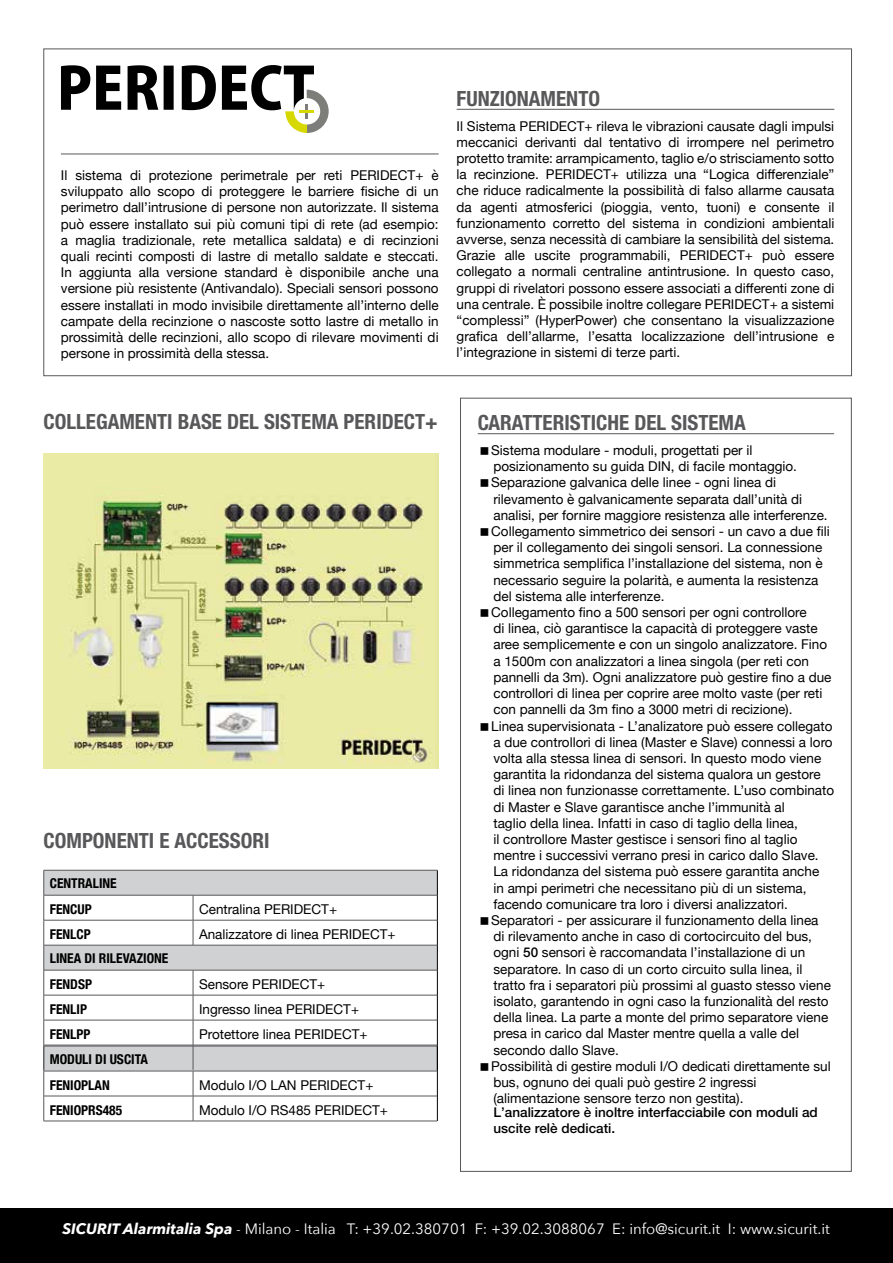
<style>
.page{position:relative;width:893px;height:1263px;background:#fff}
.page>*{position:absolute;margin:0;border:0;box-sizing:border-box;transform-origin:0 0}
.t1{font:700 condensed 21px "Helvetica Neue LT Std";color:#58585a}
.t2{font:15px "Avenir Next";color:#fff}
.t3{font:13.5px/16.2px "Helvetica Neue";color:#000;text-align:justify}
.t4{font:700 condensed 13.5px/26.4px "Helvetica Neue";color:#000}
.t5{font:500 13.5px/16.2px "Helvetica Neue";color:#000}
.s1{font-weight:500}
.s2{font-weight:700;font-style:italic}
</style>
<div class="page">
<hr style="left:61px;top:154px;width:378px;height:1px;background:#58585a">
<hr style="left:457px;top:109px;width:377px;height:1px;background:#58585a">
<hr style="left:478px;top:433px;width:356px;height:1px;background:#58585a">
<hr style="left:44px;top:1121px;width:149px;height:1px;background:#58585a">
<hr style="left:193px;top:1121px;width:244px;height:1px;background:#58585a">
<svg style="left:44px;top:870px;width:394px;height:251px"></svg>
<div style="left:0;top:1209px;width:893px;height:54px;background:#000"></div>
<img style="left:44px;top:454px;width:395px;height:315px">
<svg style="left:61px;top:65px;width:268px;height:68px"></svg>
<div style="left:294px;top:98px;width:26px;height:27px;background:#fff;border-radius:50%"></div>
<hr style="left:305px;top:104px;width:3px;height:15px;background:#7d7d7a">
<hr style="left:300px;top:110px;width:14px;height:3px;background:#d6d800">
<p class="t3" style="left:61px;top:168px;width:379px">Il sistema di protezione perimetrale per reti PERIDECT+ è sviluppato allo scopo di proteggere le barriere fisiche di un perimetro dall’intrusione di persone non autorizzate. Il sistema può essere installato sui più comuni tipi di rete (ad esempio: a maglia tradizionale, rete metallica saldata) e di recinzioni quali recinti composti di lastre di metallo saldate e steccati.<br>In aggiunta alla versione standard è disponibile anche una versione più resistente (Antivandalo). Speciali sensori possono essere installati in modo invisibile direttamente all’interno delle campate della recinzione o nascoste sotto lastre di metallo in prossimità delle recinzioni, allo scopo di rilevare movimenti di persone in prossimità della stessa.</p>
<h1 class="t1" style="left:457px;top:86px;width:145px">FUNZIONAMENTO</h1>
<p class="t3" style="left:457px;top:119px;width:379px">Il Sistema PERIDECT+ rileva le vibrazioni causate dagli impulsi meccanici derivanti dal tentativo di irrompere nel perimetro protetto tramite: arrampicamento, taglio e/o strisciamento sotto la recinzione. PERIDECT+ utilizza una “Logica differenziale” che riduce radicalmente la possibilità di falso allarme causata da agenti atmosferici (pioggia, vento, tuoni) e consente il funzionamento corretto del sistema in condizioni ambientali avverse, senza necessità di cambiare la sensibilità del sistema.<br>Grazie alle uscite programmabili, PERIDECT+ può essere collegato a normali centraline antintrusione. In questo caso, gruppi di rivelatori possono essere associati a differenti zone di una centrale. È possibile inoltre collegare PERIDECT+ a sistemi “complessi” (HyperPower) che consentano la visualizzazione grafica dell’allarme, l’esatta localizzazione dell’intrusione e l’integrazione in sistemi di terze parti.</p>
<h1 class="t1" style="left:44px;top:409px;width:396px">COLLEGAMENTI BASE DEL SISTEMA PERIDECT+</h1>
<h1 class="t1" style="left:44px;top:828px;width:227px">COMPONENTI E ACCESSORI</h1>
<p class="t4" style="left:50px;top:869px;width:68px">CENTRALINE<br>FENCUP</p>
<p class="t3" style="left:199px;top:902px;width:140px">Centralina PERIDECT+</p>
<p class="t4" style="left:50px;top:920px;width:42px">FENLCP</p>
<p class="t3" style="left:199px;top:927px;width:198px">Analizzatore di linea PERIDECT+</p>
<p class="t4" style="left:50px;top:944px;width:120px">LINEA DI RILEVAZIONE<br>FENDSP</p>
<p class="t3" style="left:199px;top:977px;width:128px">Sensore PERIDECT+</p>
<p class="t4" style="left:50px;top:995px;width:39px">FENLIP</p>
<p class="t3" style="left:199px;top:1002px;width:162px">Ingresso linea PERIDECT+</p>
<p class="t4" style="left:50px;top:1020px;width:42px">FENLPP</p>
<p class="t3" style="left:199px;top:1027px;width:170px">Protettore linea PERIDECT+</p>
<p class="t4" style="left:50px;top:1044px;width:100px">MODULI DI USCITA<br>FENIOPLAN</p>
<p class="t3" style="left:199px;top:1078px;width:176px">Modulo I/O LAN PERIDECT+</p>
<p class="t4" style="left:50px;top:1096px;width:74px">FENIOPRS485</p>
<p class="t3" style="left:199px;top:1103px;width:190px">Modulo I/O RS485 PERIDECT+</p>
<h1 class="t1" style="left:478px;top:410px;width:270px">CARATTERISTICHE DEL SISTEMA</h1>
<p class="t3" style="left:491px;top:443px;width:344px;text-align:left">Sistema modulare - moduli, progettati per il posizionamento su guida DIN, di facile montaggio.<br>Separazione galvanica delle linee - ogni linea di rilevamento è galvanicamente separata dall’unità di analisi, per fornire maggiore resistenza alle interferenze.<br>Collegamento simmetrico dei sensori - un cavo a due fili per il collegamento dei singoli sensori. La connessione simmetrica semplifica l’installazione del sistema, non è necessario seguire la polarità, e aumenta la resistenza del sistema alle interferenze.<br>Collegamento fino a 500 sensori per ogni controllore<br>di linea, ciò garantisce la capacità di proteggere vaste aree semplicemente e con un singolo analizzatore. Fino a 1500m con analizzatori a linea singola (per reti con pannelli da 3m). Ogni analizzatore può gestire fino a due controllori di linea per coprire aree molto vaste (per reti con pannelli da 3m fino a 3000 metri di recizione).<br>Linea supervisionata - L’analizatore può essere collegato a due controllori di linea (Master e Slave) connessi a loro volta alla stessa linea di sensori. In questo modo viene garantita la ridondanza del sistema qualora un gestore<br>di linea non funzionasse correttamente. L’uso combinato di Master e Slave garantisce anche l’immunità al<br>taglio della linea. Infatti in caso di taglio della linea,<br>il controllore Master gestisce i sensori fino al taglio mentre i successivi verrano presi in carico dallo Slave.<br>La ridondanza del sistema può essere garantita anche<br>in ampi perimetri che necessitano più di un sistema, facendo comunicare tra loro i diversi analizzatori.<br>Separatori - per assicurare il funzionamento della linea<br>di rilevamento anche in caso di cortocircuito del bus, ogni <span class="s1">50</span> sensori è raccomandata l’installazione di un separatore. In caso di un corto circuito sulla linea, il tratto fra i separatori più prossimi al guasto stesso viene isolato, garantendo in ogni caso la funzionalità del resto della linea. La parte a monte del primo separatore viene presa in carico dal Master mentre quella a valle del secondo dallo Slave.<br>Possibilità di gestire moduli I/O dedicati direttamente sul bus, ognuno dei quali può gestire 2 ingressi (alimentazione sensore terzo non gestita).</p>
<p class="t5" style="left:493px;top:1104px;width:326px">L’analizzatore è inoltre interfacciabile con moduli ad uscite relè dedicati.</p>
<p class="t2" style="left:62px;top:1216px;width:769px"><span class="s2">SICURIT Alarmitalia Spa</span> - Milano - Italia T: +39.02.380701 F: +39.02.3088067 E: info@sicurit.it I: www.sicurit.it</p>
</div>
